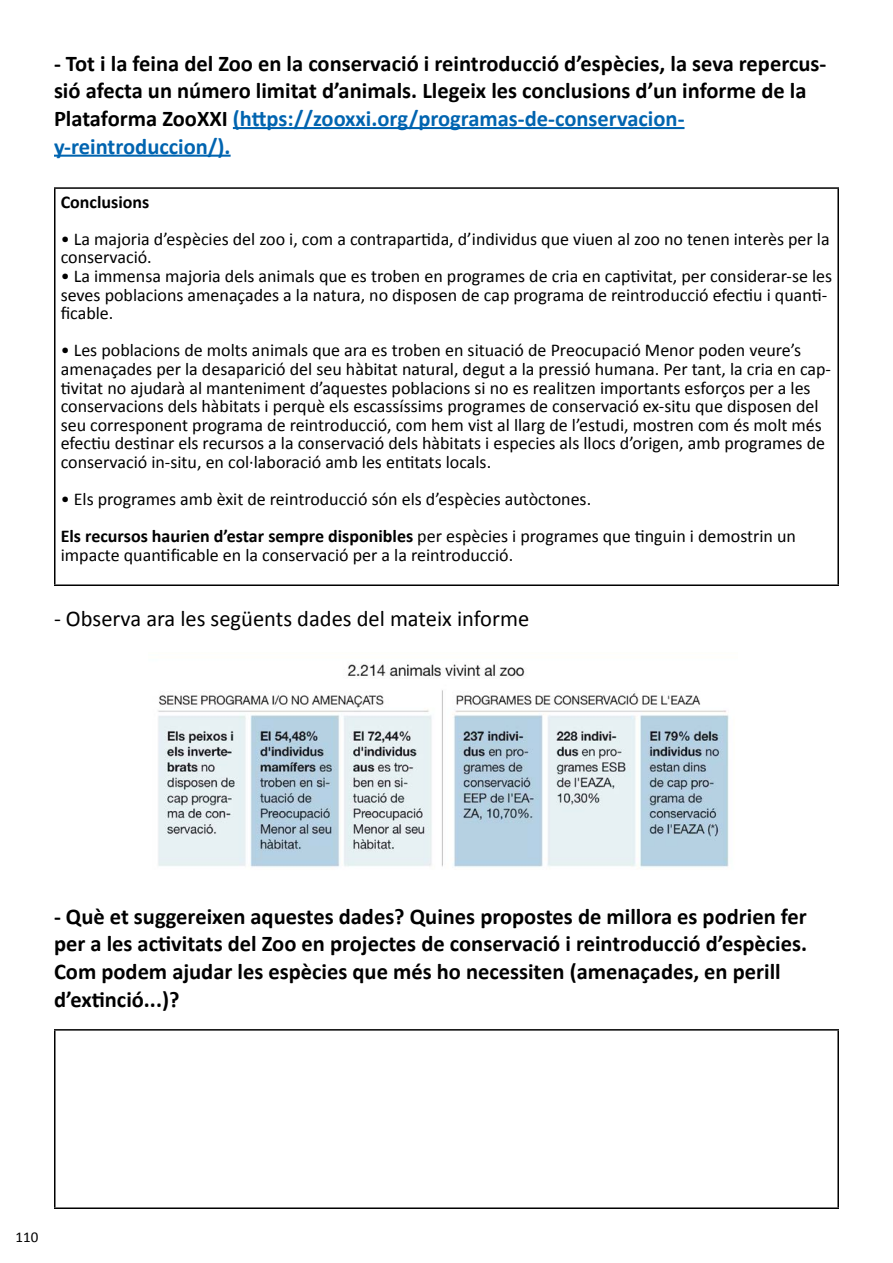
<style>
.page{position:relative;width:893px;height:1263px;background:#fff}
.page>*{position:absolute;margin:0;border:0;box-sizing:border-box;transform-origin:0 0}
.t1{font:700 22.5px/27.6px "Calibri";color:#000}
.t2{font:22.5px "Calibri";color:#000}
.t3{font:18px/18.6px "Calibri";color:#000}
.t4{font:700 18px "Calibri";color:#000}
.t5{font:15px "Calibri";color:#000}
.s1{color:#0064b0}
.s2{font-weight:700}
</style>
<div class="page">
<hr style="left:233px;top:127px;width:451px;height:2px;background:#0064b0">
<hr style="left:54px;top:155px;width:177px;height:2px;background:#0064b0">
<hr style="left:54px;top:187px;width:785px;height:2px;background:#000">
<hr style="left:54px;top:189px;width:2px;height:395px;background:#000">
<hr style="left:837px;top:189px;width:2px;height:395px;background:#000">
<hr style="left:54px;top:584px;width:785px;height:2px;background:#000">
<img style="left:158px;top:663px;width:571px;height:204px">
<hr style="left:54px;top:1029px;width:785px;height:1px;background:#000">
<hr style="left:54px;top:1030px;width:2px;height:177px;background:#000">
<hr style="left:837px;top:1030px;width:2px;height:177px;background:#000">
<hr style="left:54px;top:1207px;width:785px;height:2px;background:#000">
<p class="t1" style="left:54px;top:50px;width:774px">- Tot i la feina del Zoo en la conservació i reintroducció d’espècies, la seva repercus&shy;sió afecta un número limitat d’animals. Llegeix les conclusions d’un informe de la Plataforma ZooXXI <span class="s1">(https://zooxxi.org/programas-de-conservacion&shy;y-reintroduccion/).</span></p>
<p class="t4" style="left:61px;top:190px;width:90px">Conclusions</p>
<p class="t3" style="left:61px;top:230px;width:770px">• La majoria d’espècies del zoo i, com a contrapartida, d’individus que viuen al zoo no tenen interès per la conservació.</p>
<p class="t3" style="left:61px;top:267px;width:773px">• La immensa majoria dels animals que es troben en programes de cria en captivitat, per considerar-se les seves poblacions amenaçades a la natura, no disposen de cap programa de reintroducció efectiu i quanti&shy;ficable.</p>
<p class="t3" style="left:61px;top:341px;width:772px">• Les poblacions de molts animals que ara es troben en situació de Preocupació Menor poden veure’s amenaçades per la desaparició del seu hàbitat natural, degut a la pressió humana. Per tant, la cria en cap&shy;tivitat no ajudarà al manteniment d’aquestes poblacions si no es realitzen importants esforços per a les conservacions dels hàbitats i perquè els escassíssims programes de conservació ex-situ que disposen del seu corresponent programa de reintroducció, com hem vist al llarg de l’estudi, mostren com és molt més efectiu destinar els recursos a la conservació dels hàbitats i especies als llocs d’origen, amb programes de conservació in-situ, en col·laboració amb les entitats locals.</p>
<p class="t3" style="left:61px;top:481px;width:737px;line-height:37.2px">• Els programes amb èxit de reintroducció són els d’espècies autòctones.<br><span class="s2">Els recursos haurien d’estar sempre disponibles</span> per espècies i programes que tinguin i demostrin un</p>
<p class="t3" style="left:61px;top:546px;width:454px">impacte quantificable en la conservació per a la reintroducció.</p>
<p class="t2" style="left:54px;top:605px;width:477px">- Observa ara les següents dades del mateix informe</p>
<p class="t1" style="left:54px;top:902px;width:755px">- Què et suggereixen aquestes dades? Quines propostes de millora es podrien fer per a les activitats del Zoo en projectes de conservació i reintroducció d’espècies.<br>Com podem ajudar les espècies que més ho necessiten (amenaçades, en perill d’extinció...)?</p>
<p class="t5" style="left:16px;top:1227px;width:24px">110</p>
</div>
